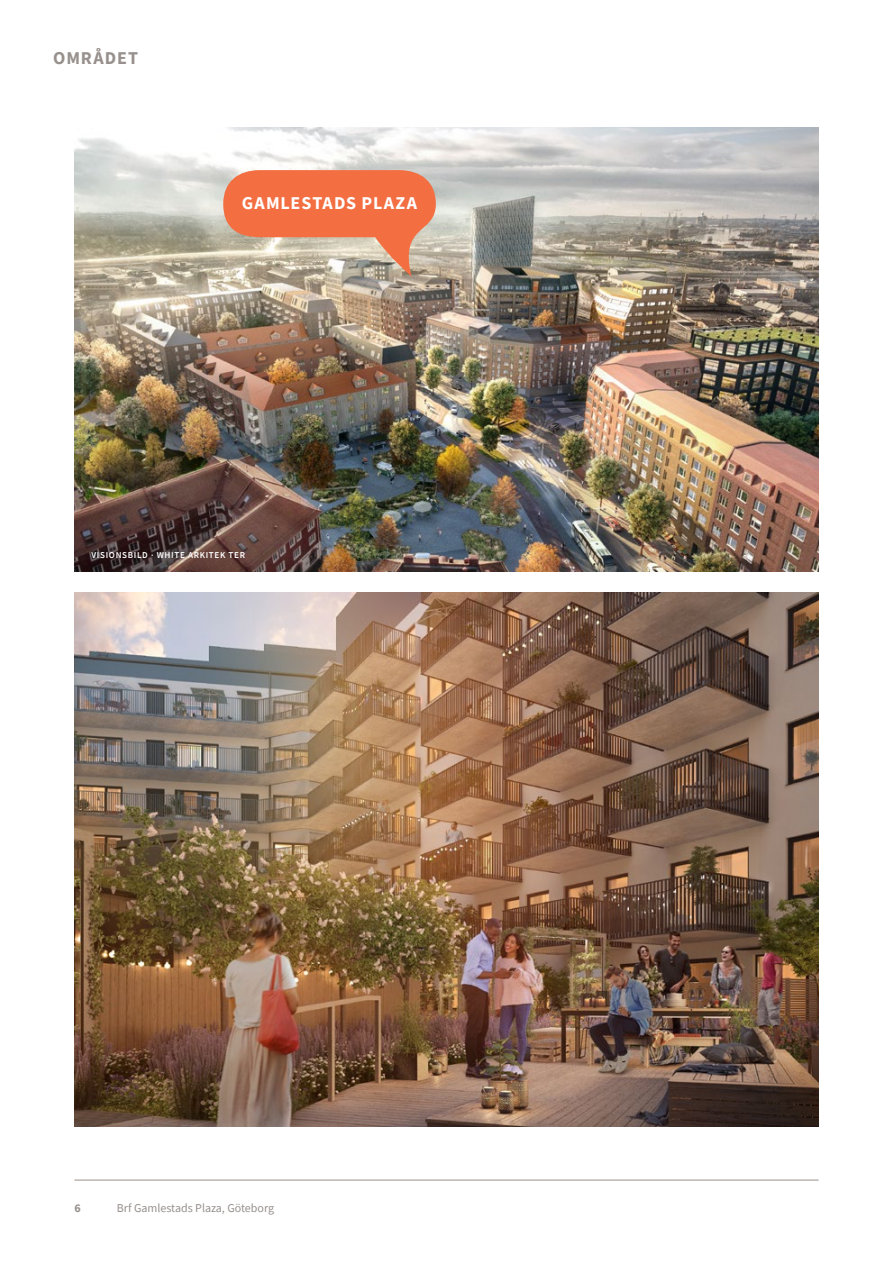
<style>
.page{position:relative;width:893px;height:1263px;background:#fff}
.page>*{position:absolute;margin:0;border:0;box-sizing:border-box;transform-origin:0 0}
.Kapitel{font:700 18px "Source Sans Pro";letter-spacing:.06em;color:#fff}
.Kapitel-2{font:700 18px "Source Sans Pro";letter-spacing:.05em;color:#97908c}
.t1{font:12px "Source Sans Pro";color:#97908c}
.t2{font:700 12px "Source Sans Pro";color:#97908c}
.Beskrivning_8_11{font:600 9px "Source Sans Pro";letter-spacing:.075em;color:#fff}
</style>
<div class="page">
<hr style="left:74px;top:1180px;width:745px;height:1px;background:#97908c">
<img style="left:74px;top:128px;width:745px;height:443px">
<img style="left:74px;top:592px;width:745px;height:535px">
<svg style="left:223px;top:170px;width:213px;height:106px;background:#e28e6b"></svg>
<p class="Kapitel-2" style="left:53px;top:46px;width:86px">OMRÅDET</p>
<p class="Kapitel" style="left:242px;top:191px;width:177px">GAMLESTADS PLAZA</p>
<p class="Beskrivning_8_11" style="left:91px;top:549px;width:155px">VISIONSBILD · WHITE ARKITEK TER</p>
<p class="t2" style="left:74px;top:1200px;width:8px">6</p>
<p class="t1" style="left:117px;top:1200px;width:159px">Brf Gamlestads Plaza, Göteborg</p>
</div>
